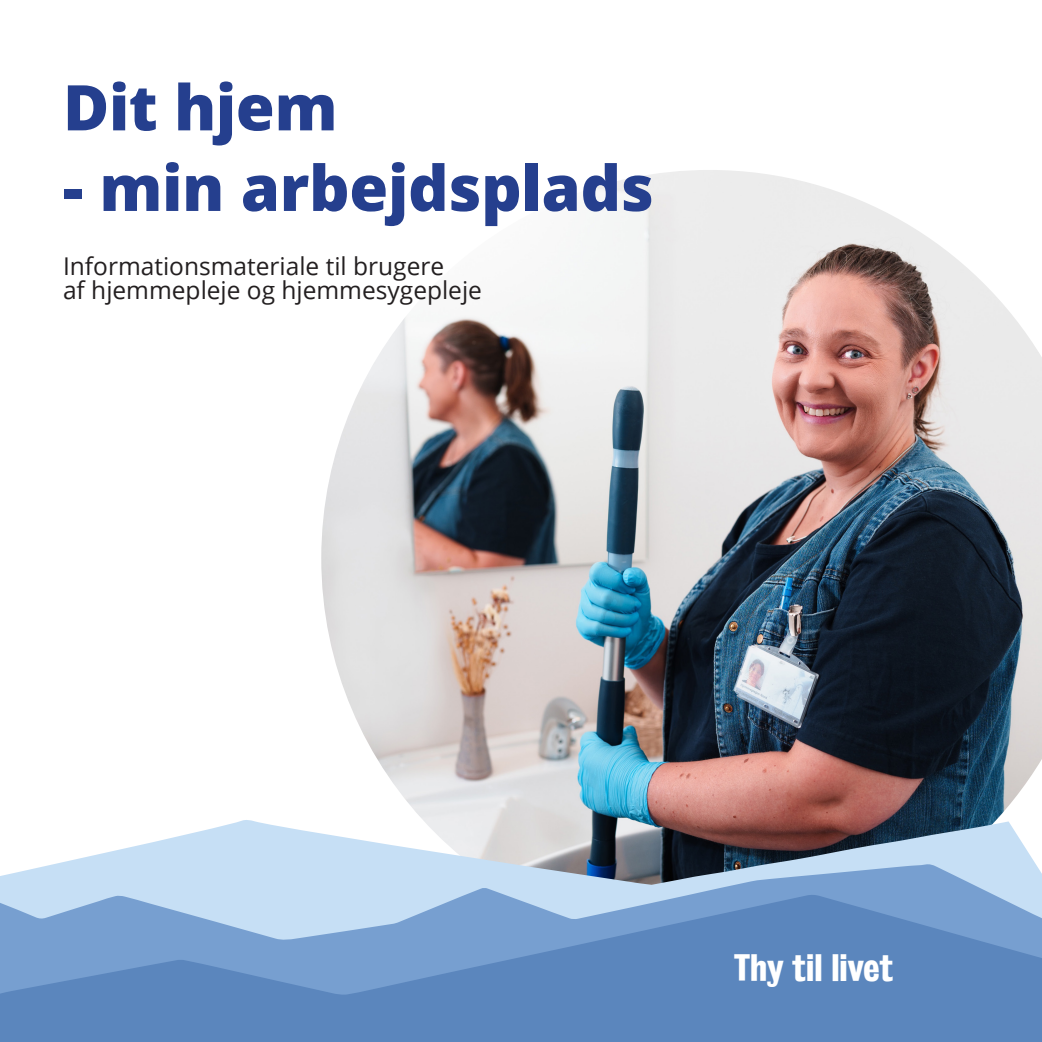
<style>
.page{position:relative;width:1042px;height:1042px;background:#fff}
.page>*{position:absolute;margin:0;border:0;box-sizing:border-box;transform-origin:0 0}
.Forsideoverskrift{font:800 63px "Open Sans";letter-spacing:-.005em;color:#253f8e}
.t1{font:35px "Bureau Grotesque Three Seven";color:#fff}
.Forside_underoverskrift{font:24.5px/24.5px "Open Sans";color:#231f20}
</style>
<div class="page">
<img style="left:321px;top:170px;width:721px;height:649px">
<svg style="left:55px;top:819px;width:981px;height:45px"></svg>
<svg style="left:0;top:864px;width:1042px;height:30px;background:#adc7e1"></svg>
<svg style="left:0;top:894px;width:1042px;height:148px;background:#6c95c7"></svg>
<h1 class="Forsideoverskrift" style="left:63px;top:64px;width:276px">Dit hjem</h1>
<h1 class="Forsideoverskrift" style="left:63px;top:145px;width:592px">- min arbejdsplads</h1>
<h2 class="Forside_underoverskrift" style="left:63px;top:253px;width:420px">Informationsmateriale til brugere<br>af hjemmepleje og hjemmesygepleje</h2>
<p class="t1" style="left:734px;top:947px;width:161px">Thy til livet</p>
</div>
